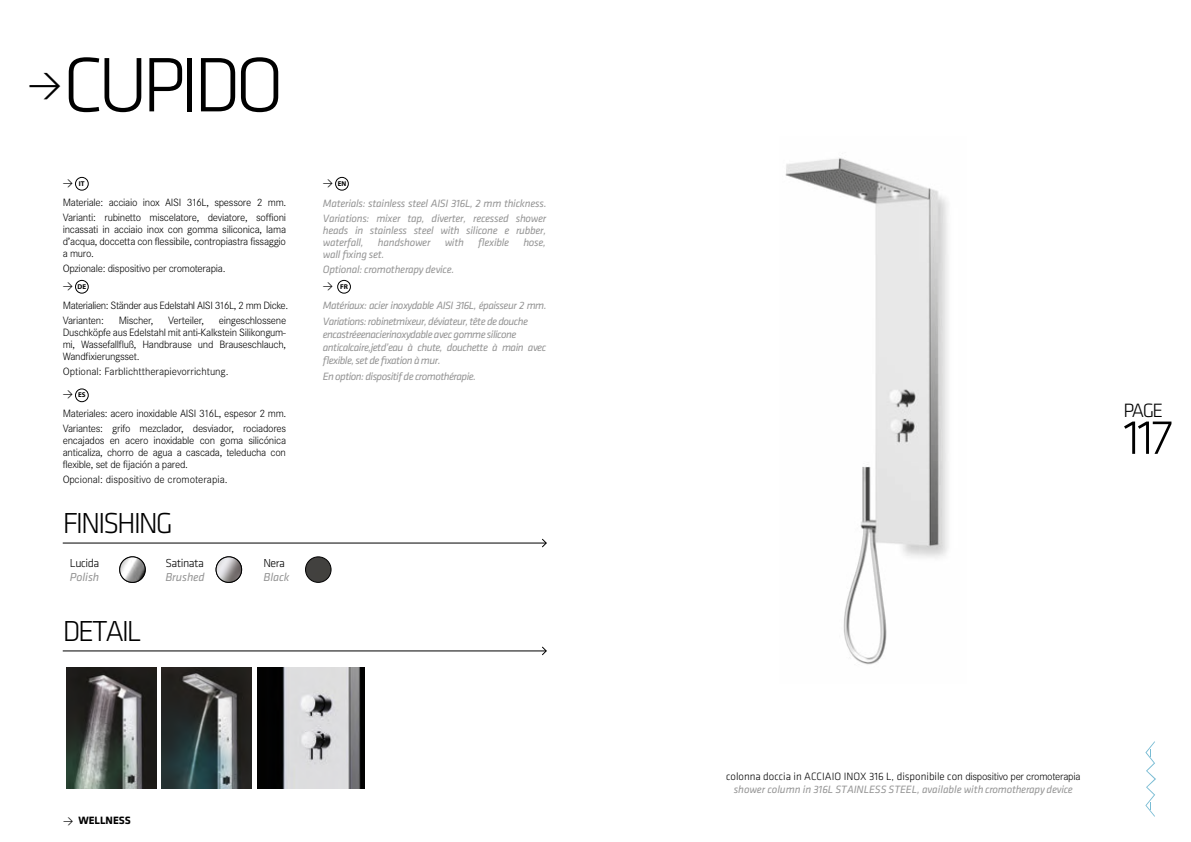
<style>
.page{position:relative;width:1191px;height:842px;background:#fff}
.page>*{position:absolute;margin:0;border:0;box-sizing:border-box;transform-origin:0 0}
.t1{font:300 80px "Klavika";letter-spacing:-.075em;color:#000}
.t2{font:300 50px "Klavika";color:#000}
.t3{font:33.4px "DIN";color:#000}
.t4{font:300 30px "Klavika";letter-spacing:-.075em;color:#000}
.t5{font:300 20px "Klavika";color:#000}
.t6{font:300 12px "Klavika";letter-spacing:-.04em;color:#000}
.t7{font:italic 12px "Klavika";letter-spacing:-.01em;color:#959595}
.t8{font:300 11px/12px "Corporate S";letter-spacing:-.025em;color:#000}
.t9{font:italic 11px/15px "Klavika";letter-spacing:-.025em;color:#959595}
.t10{font:italic 11px/13px "Klavika";letter-spacing:-.05em;color:#959595}
.t11{font:300 11px "Corporate S";color:#000}
.t12{font:700 11px "Klavika";color:#000}
.t13{font:10px "DIN";color:#000}
.t14{font:700 7px "Myriad";color:#000}
.s1{font-family:"DIN";font-weight:400;font-size:10px}
.s2{font-weight:300;font-style:normal;color:#000}
.s3{font-family:"Corporate S";font-weight:300;font-style:normal;color:#000}
</style>
<div class="page">
<img style="left:785px;top:158px;width:163px;height:507px">
<svg style="left:1145px;top:741px;width:11px;height:76px"></svg>
<img style="left:66px;top:668px;width:91px;height:120px">
<img style="left:161px;top:668px;width:91px;height:120px">
<img style="left:257px;top:668px;width:108px;height:120px">
<div style="left:75px;top:177px;width:13px;height:13px;border:1px solid #000;border-radius:50%"></div>
<div style="left:335px;top:177px;width:13px;height:13px;border:1px solid #000;border-radius:50%"></div>
<div style="left:75px;top:280px;width:13px;height:13px;border:1px solid #000;border-radius:50%"></div>
<div style="left:337px;top:280px;width:14px;height:13px;border:1px solid #000;border-radius:50%"></div>
<div style="left:75px;top:389px;width:13px;height:13px;border:1px solid #000;border-radius:50%"></div>
<hr style="left:63px;top:543px;width:483px;height:1px;background:#000">
<svg style="left:541px;top:538px;width:6px;height:10px"></svg>
<hr style="left:63px;top:651px;width:483px;height:1px;background:#000">
<svg style="left:541px;top:646px;width:6px;height:10px"></svg>
<svg style="left:305px;top:557px;width:26px;height:25px"></svg>
<div style="left:305px;top:556px;width:26px;height:27px;border:1px solid #000;border-radius:50%"></div>
<svg style="left:120px;top:557px;width:25px;height:25px"></svg>
<div style="left:119px;top:557px;width:26px;height:26px;border:1px solid #000;border-radius:50%"></div>
<svg style="left:216px;top:557px;width:26px;height:25px"></svg>
<div style="left:216px;top:557px;width:26px;height:26px;border:1px solid #000;border-radius:50%"></div>
<h3 class="t3" style="left:28px;top:62px;width:36px">&gt;</h3>
<h1 class="t1" style="left:63px;top:41px;width:223px">CUPIDO</h1>
<p class="t13" style="left:323px;top:176px;width:12px">&gt;</p>
<p class="t13" style="left:63px;top:176px;width:12px">&gt;</p>
<p class="t14" style="left:79px;top:180px;width:7px">IT</p>
<p class="t14" style="left:338px;top:180px;width:10px">EN</p>
<p class="t8" style="left:63px;top:195px;width:225px;line-height:15px">Materiale: acciaio inox AISI 316L, spessore 2 mm.<br>Varianti: rubinetto miscelatore, deviatore, soffioni</p>
<p class="t8" style="left:63px;top:224px;width:225px;text-align:justify">incassati in acciaio inox con gomma siliconica, lama d’acqua, doccetta con flessibile, contropiastra fissaggio a muro.</p>
<p class="t8" style="left:63px;top:263px;width:164px">Opzionale: dispositivo per cromoterapia.</p>
<p class="t9" style="left:323px;top:196px;width:225px">Materials: stainless steel AISI 316L, 2 mm thickness.<br>Variations: mixer tap, diverter, recessed shower</p>
<p class="t9" style="left:323px;top:224px;width:225px;line-height:12px">heads in stainless steel with silicone e rubber, waterfall,</p>
<p class="t9" style="left:378px;top:235px;width:54px">handshower</p>
<p class="t9" style="left:445px;top:235px;width:21px">with</p>
<p class="t9" style="left:478px;top:235px;width:32px">flexible</p>
<p class="t9" style="left:523px;top:235px;width:24px">hose,</p>
<p class="t9" style="left:323px;top:247px;width:133px">wall fixing set.<br>Optional: cromotherapy device.</p>
<p class="t13" style="left:63px;top:279px;width:12px">&gt;</p>
<p class="t13" style="left:323px;top:279px;width:12px">&gt;</p>
<p class="t14" style="left:78px;top:283px;width:10px">DE</p>
<p class="t14" style="left:340px;top:283px;width:9px">FR</p>
<p class="t8" style="left:63px;top:297px;width:227px;line-height:15px">Materialien: Ständer aus Edelstahl AISI 316L, 2 mm Dicke.<br>Varianten:</p>
<p class="t8" style="left:63px;top:314px;width:225px;text-align:justify;text-indent:156px">eingeschlossene Duschköpfe aus Edelstahl mit anti-Kalkstein Silikongum&shy;mi, Wassefallfluß, Handbrause und Brauseschlauch, Wandfixierungsset.</p>
<p class="t11" style="left:63px;top:365px;width:167px">Optional: Farblichttherapievorrichtung.</p>
<p class="t8" style="left:119px;top:314px;width:36px">Mischer,</p>
<p class="t8" style="left:168px;top:314px;width:37px">Verteiler,</p>
<p class="t13" style="left:63px;top:387px;width:12px">&gt;</p>
<p class="t14" style="left:78px;top:391px;width:9px">ES</p>
<p class="t8" style="left:63px;top:405px;width:225px;line-height:15px">Materiales: acero inoxidable AISI 316L, espesor 2 mm.<br>Variantes: grifo mezclador, desviador, rociadores</p>
<p class="t8" style="left:63px;top:434px;width:225px;text-align:justify">encajados en acero inoxidable con goma silicónica anticaliza, chorro de agua a cascada, teleducha con flexible, set de fijación a pared.</p>
<p class="t11" style="left:63px;top:473px;width:166px">Opcional: dispositivo de cromoterapia.</p>
<h3 class="t4" style="left:63px;top:507px;width:112px">FINISHING</h3>
<p class="t6" style="left:70px;top:556px;width:31px">Lucida</p>
<p class="t7" style="left:70px;top:571px;width:31px">Polish</p>
<h3 class="t4" style="left:63px;top:615px;width:81px">DETAIL</h3>
<p class="t6" style="left:165px;top:556px;width:40px">Satinata</p>
<p class="t7" style="left:165px;top:571px;width:41px">Brushed</p>
<p class="t6" style="left:263px;top:556px;width:23px">Nera</p>
<p class="t7" style="left:263px;top:571px;width:28px">Black</p>
<p class="t10" style="left:323px;top:297px;width:225px;line-height:16px">Matériaux: acier inoxydable AISI 316L, épaisseur 2 mm.<br>Variations: robinetmixeur, déviateur, tête de douche</p>
<p class="t10" style="left:323px;top:328px;width:225px">encastréeenacierinoxydable avec gomme silicone anticalcaire,jetd’eau à chute, douchette à main avec flexible, set de fixation à mur.</p>
<p class="t10" style="left:323px;top:370px;width:155px">En option: dispositif de cromothérapie.</p>
<p class="t12" style="left:63px;top:814px;width:69px"><span class="s1">&gt;</span> WELLNESS</p>
<h3 class="t5" style="left:1123px;top:399px;width:42px">PAGE</h3>
<h2 class="t2" style="left:1121px;top:410px;width:48px">93</h2>
<h2 class="t2" style="left:1123px;top:410px;width:51px">117</h2>
<p class="t9" style="left:726px;top:769px;width:356px;line-height:13.2px;text-align:center"><span class="s2">colonna doccia in ACCIAIO INOX 316 L, disponibile con</span> <span class="s3">dispositivo per cromoterapia </span>shower column in 316L STAINLESS STEEL, available with cromotherapy device</p>
</div>
